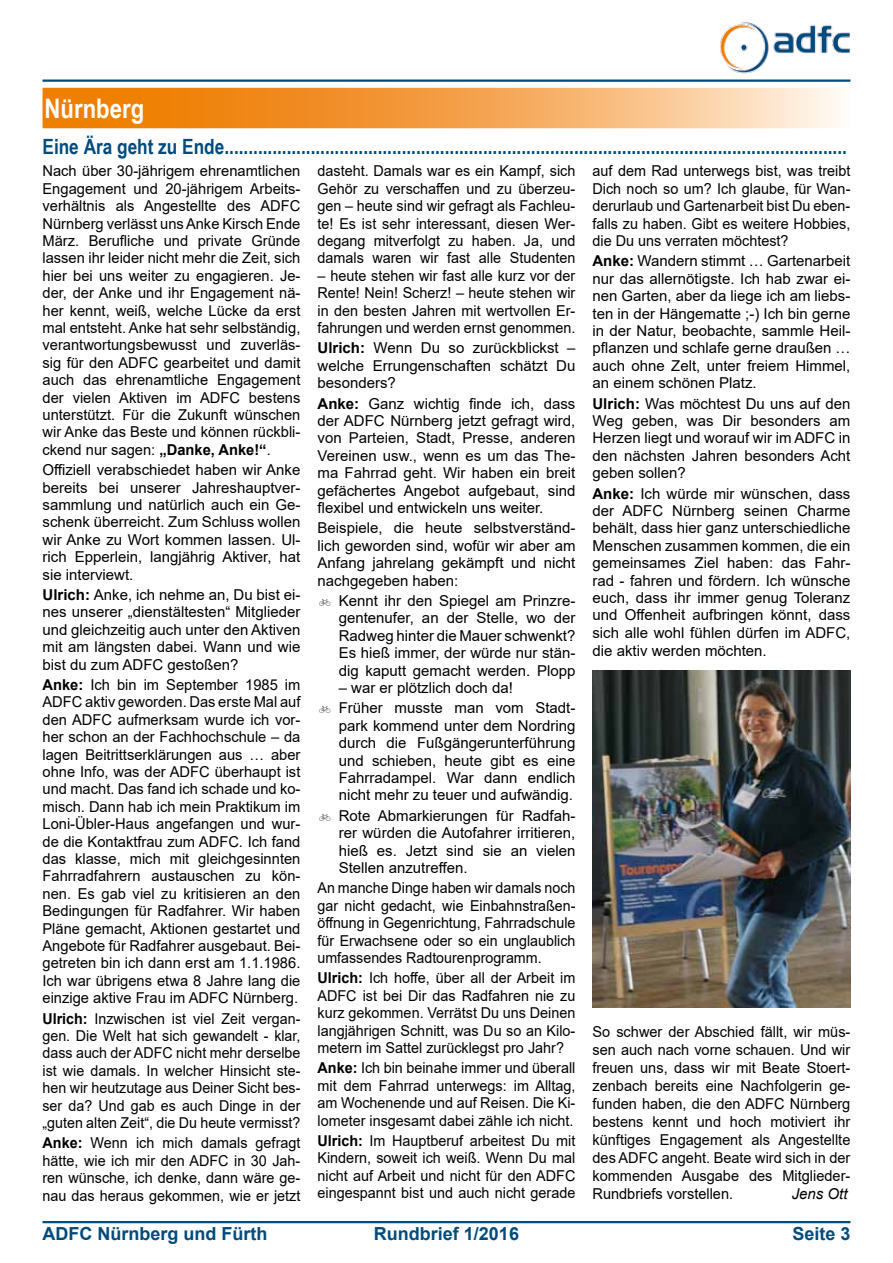
<style>
.page{position:relative;width:893px;height:1263px;background:#fff}
.page>*{position:absolute;margin:0;border:0;box-sizing:border-box;transform-origin:0 0}
.t1{font:700 27px "Arial Narrow";color:#fff}
.t2{font:700 21px "Arial Narrow";color:#004b7c}
.t3{font:700 18px "Arial";color:#004b7c}
.t4{font:15px/17.4px "Arial";color:#000;text-align:justify}
.t5{font:15px/17.4px "Arial";color:#000;text-align:justify;scale:.96 1}
.t6{font:15px/17.4px "Arial";color:#000;text-align:justify;scale:.95 1}
.t7{font:italic 15px "Arial";color:#000}
.s1{font-weight:700}
</style>
<div class="page">
<hr style="left:43px;top:1221px;width:807px;height:2px;background:#004b7c">
<hr style="left:43px;top:80px;width:807px;height:2px;background:#004b7c">
<img style="left:720px;top:22px;width:130px;height:52px">
<svg style="left:43px;top:88px;width:795px;height:40px;background:#f4a754"></svg>
<img style="left:592px;top:670px;width:258px;height:338px">
<h1 class="t1" style="left:45px;top:92px;width:101px">Nürnberg</h1>
<h2 class="t2" style="left:43px;top:135px;width:806px">Eine Ära geht zu Ende..................................................................................................................................</h2>
<p class="t4" style="left:43px;top:162px;width:259px">Nach über 30-jährigem ehrenamtlichen Engagement und 20-jährigem Arbeits&shy;verhältnis als Angestellte des ADFC Nürnberg verlässt uns Anke Kirsch Ende März. Berufliche und private Gründe lassen ihr leider nicht mehr die Zeit, sich hier bei uns weiter zu engagieren. Je&shy;der, der Anke und ihr Engagement nä&shy;her kennt, weiß, welche Lücke da erst mal entsteht. Anke hat sehr selbständig, verantwortungsbewusst und zuverläs&shy;sig für den ADFC gearbeitet und damit auch das ehrenamtliche Engagement der vielen Aktiven im ADFC bestens unterstützt. Für die Zukunft wünschen wir Anke das Beste und können rückbli&shy;ckend nur sagen: <span class="s1">„Danke, Anke!“</span>.</p>
<p class="t4" style="left:43px;top:461px;width:259px">Offiziell verabschiedet haben wir Anke bereits bei unserer Jahreshauptver&shy;sammlung und natürlich auch ein Ge&shy;schenk überreicht. Zum Schluss wollen wir Anke zu Wort kommen lassen. Ul&shy;rich Epperlein, langjährig Aktiver, hat sie interviewt.</p>
<p class="t4" style="left:43px;top:586px;width:259px"><span class="s1">Ulrich:</span> Anke, ich nehme an, Du bist ei&shy;nes unserer „dienstältesten“ Mitglieder und gleichzeitig auch unter den Aktiven mit am längsten dabei. Wann und wie bist du zum ADFC gestoßen?</p>
<p class="t4" style="left:43px;top:676px;width:259px"><span class="s1">Anke:</span> Ich bin im September 1985 im ADFC aktiv geworden. Das erste Mal auf den ADFC aufmerksam wurde ich vor&shy;her schon an der Fachhochschule – da lagen Beitrittserklärungen aus … aber ohne Info, was der ADFC überhaupt ist und macht. Das fand ich schade und ko&shy;misch. Dann hab ich mein Praktikum im Loni-Übler-Haus angefangen und wur&shy;de die Kontaktfrau zum ADFC. Ich fand das klasse, mich mit gleichgesinnten Fahrradfahrern austauschen zu kön&shy;nen. Es gab viel zu kritisieren an den Bedingungen für Radfahrer. Wir haben Pläne gemacht, Aktionen gestartet und Angebote für Radfahrer ausgebaut. Bei&shy;getreten bin ich dann erst am 1.1.1986.<br>Ich war übrigens etwa 8 Jahre lang die einzige aktive Frau im ADFC Nürnberg.</p>
<p class="t6" style="left:43px;top:1009px;width:273px"><span class="s1">Ulrich:</span> Inzwischen ist viel Zeit vergan&shy;gen. Die Welt hat sich gewandelt - klar, dass auch der ADFC nicht mehr derselbe ist wie damals. In welcher Hinsicht ste&shy;hen wir heutzutage aus Deiner Sicht bes&shy;ser da? Und gab es auch Dinge in der „guten alten Zeit“, die Du heute vermisst?</p>
<p class="t5" style="left:43px;top:1134px;width:270px"><span class="s1">Anke:</span> Wenn ich mich damals gefragt hätte, wie ich mir den ADFC in 30 Jah&shy;ren wünsche, ich denke, dann wäre ge&shy;nau das heraus gekommen, wie er jetzt</p>
<p class="t5" style="left:592px;top:162px;width:270px">auf dem Rad unterwegs bist, was treibt Dich noch so um? Ich glaube, für Wan&shy;derurlaub und Gartenarbeit bist Du eben&shy;falls zu haben. Gibt es weitere Hobbies, die Du uns verraten möchtest?</p>
<p class="t4" style="left:592px;top:252px;width:259px"><span class="s1">Anke:</span> Wandern stimmt … Gartenarbeit nur das allernötigste. Ich hab zwar ei&shy;nen Garten, aber da liege ich am liebs&shy;ten in der Hängematte ;-) Ich bin gerne in der Natur, beobachte, sammle Heil&shy;pflanzen und schlafe gerne draußen … auch ohne Zelt, unter freiem Himmel, an einem schönen Platz.</p>
<p class="t4" style="left:592px;top:394px;width:259px"><span class="s1">Ulrich:</span> Was möchtest Du uns auf den Weg geben, was Dir besonders am Herzen liegt und worauf wir im ADFC in den nächsten Jahren besonders Acht geben sollen?</p>
<p class="t4" style="left:592px;top:484px;width:259px"><span class="s1">Anke:</span> Ich würde mir wünschen, dass der ADFC Nürnberg seinen Charme behält, dass hier ganz unterschiedliche Menschen zusammen kommen, die ein gemeinsames Ziel haben: das Fahr&shy;rad - fahren und fördern. Ich wünsche euch, dass ihr immer genug Toleranz und Offenheit aufbringen könnt, dass sich alle wohl fühlen dürfen im ADFC, die aktiv werden möchten.</p>
<p class="t5" style="left:317px;top:162px;width:270px">dasteht. Damals war es ein Kampf, sich Gehör zu verschaffen und zu überzeu&shy;gen – heute sind wir gefragt als Fachleu&shy;te! Es ist sehr interessant, diesen Wer&shy;degang mitverfolgt zu haben. Ja, und damals waren wir fast alle Studenten</p>
<p class="t5" style="left:317px;top:267px;width:270px">– heute stehen wir fast alle kurz vor der Rente! Nein! Scherz! – heute stehen wir in den besten Jahren mit wertvollen Er&shy;fahrungen und werden ernst genommen.</p>
<p class="t4" style="left:317px;top:339px;width:259px"><span class="s1">Ulrich:</span> Wenn Du so zurückblickst – welche Errungenschaften schätzt Du besonders?</p>
<p class="t4" style="left:317px;top:394px;width:259px"><span class="s1">Anke:</span> Ganz wichtig finde ich, dass der ADFC Nürnberg jetzt gefragt wird, von Parteien, Stadt, Presse, anderen Vereinen usw., wenn es um das The&shy;ma Fahrrad geht. Wir haben ein breit gefächertes Angebot aufgebaut, sind flexibel und entwickeln uns weiter.</p>
<p class="t4" style="left:317px;top:519px;width:259px">Beispiele, die heute selbstverständ&shy;lich geworden sind, wofür wir aber am Anfang jahrelang gekämpft und nicht nachgegeben haben:</p>
<p class="t4" style="left:339px;top:592px;width:238px">Kennt ihr den Spiegel am Prinzre&shy;gentenufer, an der Stelle, wo der Radweg hinter die Mauer schwenkt?<br>Es hieß immer, der würde nur stän&shy;dig kaputt gemacht werden. Plopp</p>
<p class="t4" style="left:339px;top:677px;width:238px;line-height:20.4px">– war er plötzlich doch da!<br>Früher musste man vom Stadt-</p>
<p class="t4" style="left:339px;top:717px;width:238px">park kommend unter dem Nordring durch die Fußgängerunterführung und schieben, heute gibt es eine Fahrradampel. War dann endlich nicht mehr zu teuer und aufwändig.</p>
<p class="t4" style="left:339px;top:807px;width:238px">Rote Abmarkierungen für Radfah&shy;rer würden die Autofahrer irritieren, hieß es. Jetzt sind sie an vielen Stellen anzutreffen.</p>
<p class="t6" style="left:317px;top:879px;width:273px">An manche Dinge haben wir damals noch gar nicht gedacht, wie Einbahnstraßen&shy;öffnung in Gegenrichtung, Fahrradschule für Erwachsene oder so ein unglaublich umfassendes Radtourenprogramm.</p>
<p class="t5" style="left:317px;top:969px;width:270px"><span class="s1">Ulrich:</span> Ich hoffe, über all der Arbeit im ADFC ist bei Dir das Radfahren nie zu kurz gekommen. Verrätst Du uns Deinen langjährigen Schnitt, was Du so an Kilo&shy;metern im Sattel zurücklegst pro Jahr?</p>
<p class="t5" style="left:317px;top:1059px;width:270px"><span class="s1">Anke:</span> Ich bin beinahe immer und überall mit dem Fahrrad unterwegs: im Alltag, am Wochenende und auf Reisen. Die Ki&shy;lometer insgesamt dabei zähle ich nicht.</p>
<p class="t5" style="left:317px;top:1132px;width:270px"><span class="s1">Ulrich:</span> Im Hauptberuf arbeitest Du mit Kindern, soweit ich weiß. Wenn Du mal nicht auf Arbeit und nicht für den ADFC eingespannt bist und auch nicht gerade</p>
<p class="t4" style="left:592px;top:1022px;width:259px;line-height:18px">So schwer der Abschied fällt, wir müs&shy;sen auch nach vorne schauen. Und wir freuen uns, dass wir mit Beate Stoert&shy;zenbach bereits eine Nachfolgerin ge&shy;funden haben, die den ADFC Nürnberg bestens kennt und hoch motiviert ihr künftiges Engagement als Angestellte des ADFC angeht. Beate wird sich in der kommenden Ausgabe des Mitglieder-Rundbriefs vorstellen.</p>
<p class="t7" style="left:792px;top:1184px;width:57px">Jens Ott</p>
<p class="t3" style="left:43px;top:1221px;width:226px">ADFC Nürnberg und Fürth</p>
<p class="t3" style="left:374px;top:1221px;width:147px">Rundbrief 1/2016</p>
<p class="t3" style="left:792px;top:1221px;width:60px">Seite 3</p>
</div>
